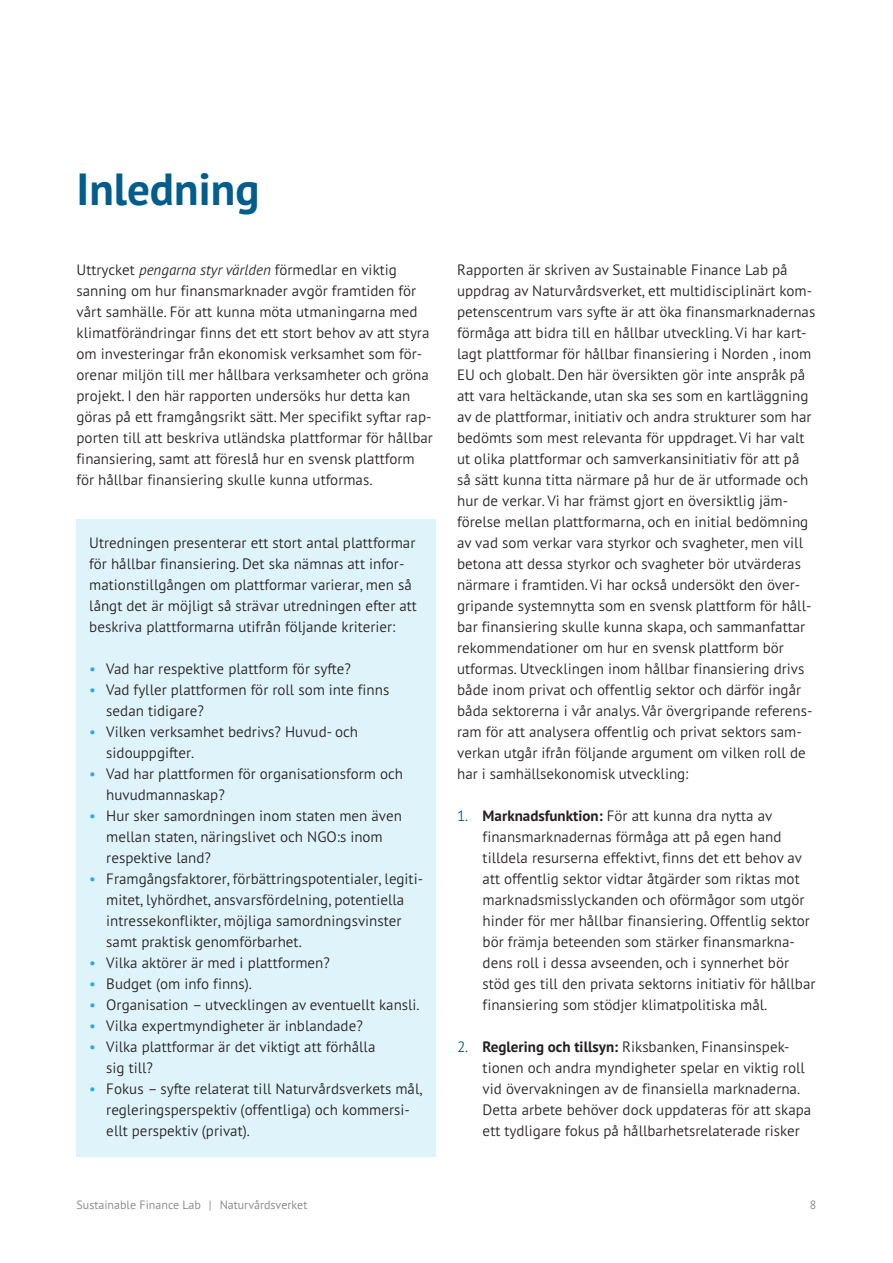
<style>
.page{position:relative;width:893px;height:1263px;background:#fff}
.page>*{position:absolute;margin:0;border:0;box-sizing:border-box;transform-origin:0 0}
.H2__utan_kapitel{font:700 45px "PT Sans Pro";color:#005d8c}
.P__mindre_avstånd{font:300 15px/21px "PT Sans Pro";color:#231f20}
.t1{font:300 12px "PT Sans Pro";color:#808080}
.s1{font-style:italic}
.s2{color:#29abe2}
.s3{color:#005d8c}
.s4{font-weight:700}
</style>
<div class="page">
<div style="left:77px;top:520px;width:359px;height:133px;background:#dff3fb"></div>
<div style="left:77px;top:646px;width:359px;height:49px;background:#dff3fb"></div>
<div style="left:77px;top:667px;width:359px;height:70px;background:#dff3fb"></div>
<div style="left:77px;top:709px;width:359px;height:70px;background:#dff3fb"></div>
<div style="left:77px;top:751px;width:359px;height:70px;background:#dff3fb"></div>
<div style="left:77px;top:793px;width:359px;height:91px;background:#dff3fb"></div>
<div style="left:77px;top:856px;width:359px;height:112px;background:#dff3fb"></div>
<div style="left:77px;top:961px;width:359px;height:49px;background:#dff3fb"></div>
<div style="left:77px;top:1003px;width:359px;height:49px;background:#dff3fb"></div>
<div style="left:77px;top:1024px;width:359px;height:70px;background:#dff3fb"></div>
<div style="left:77px;top:1066px;width:359px;height:91px;background:#dff3fb"></div>
<h2 class="H2__utan_kapitel" style="left:77px;top:159px;width:184px">Inledning</h2>
<p class="P__mindre_avstånd" style="left:77px;top:259px;width:358px">Uttrycket <span class="s1">pengarna styr världen</span> förmedlar en viktig sanning om hur finansmarknader avgör framtiden för vårt samhälle. För att kunna möta utmaningarna med klimatförändringar finns det ett stort behov av att styra om investeringar från ekonomisk verksamhet som för&shy;orenar miljön till mer hållbara verksamheter och gröna projekt. I den här rapporten undersöks hur detta kan göras på ett framgångsrikt sätt. Mer specifikt syftar rap&shy;porten till att beskriva utländska plattformar för hållbar finansiering, samt att föreslå hur en svensk plattform för hållbar finansiering skulle kunna utformas.</p>
<p class="P__mindre_avstånd" style="left:89px;top:532px;width:329px">Utredningen presenterar ett stort antal plattformar för hållbar finansiering. Det ska nämnas att infor&shy;mationstillgången om plattformar varierar, men så långt det är möjligt så strävar utredningen efter att beskriva plattformarna utifrån följande kriterier:</p>
<p class="P__mindre_avstånd" style="left:89px;top:658px;width:263px"><span class="s2">•</span> Vad har respektive plattform för syfte?</p>
<p class="P__mindre_avstånd" style="left:106px;top:679px;width:285px;text-indent:-17px"><span class="s2">•</span> Vad fyller plattformen för roll som inte finns sedan tidigare?</p>
<p class="P__mindre_avstånd" style="left:106px;top:721px;width:253px;text-indent:-17px"><span class="s2">•</span> Vilken verksamhet bedrivs? Huvud- och sidouppgifter.</p>
<p class="P__mindre_avstånd" style="left:106px;top:763px;width:298px;text-indent:-17px"><span class="s2">•</span> Vad har plattformen för organisationsform och huvudmannaskap?</p>
<p class="P__mindre_avstånd" style="left:106px;top:805px;width:297px;text-indent:-17px"><span class="s2">•</span> Hur sker samordningen inom staten men även mellan staten, näringslivet och NGO:s inom respektive land?</p>
<p class="P__mindre_avstånd" style="left:106px;top:868px;width:318px;text-indent:-17px"><span class="s2">•</span> Framgångsfaktorer, förbättringspotentialer, legiti&shy;mitet, lyhördhet, ansvarsfördelning, potentiella intressekonflikter, möjliga samordningsvinster samt praktisk genomförbarhet.</p>
<p class="P__mindre_avstånd" style="left:89px;top:952px;width:242px"><span class="s2">•</span> Vilka aktörer är med i plattformen?</p>
<p class="P__mindre_avstånd" style="left:89px;top:973px;width:164px"><span class="s2">•</span> Budget (om info finns).</p>
<p class="P__mindre_avstånd" style="left:89px;top:994px;width:332px"><span class="s2">•</span> Organisation – utvecklingen av eventuellt kansli.</p>
<p class="P__mindre_avstånd" style="left:89px;top:1015px;width:275px"><span class="s2">•</span> Vilka expertmyndigheter är inblandade?</p>
<p class="P__mindre_avstånd" style="left:106px;top:1036px;width:271px;text-indent:-17px"><span class="s2">•</span> Vilka plattformar är det viktigt att förhålla sig till?</p>
<p class="P__mindre_avstånd" style="left:106px;top:1078px;width:318px;text-indent:-17px"><span class="s2">•</span> Fokus – syfte relaterat till Naturvårdsverkets mål, regleringsperspektiv (offentliga) och kommersi&shy;ellt perspektiv (privat).</p>
<p class="P__mindre_avstånd" style="left:457px;top:259px;width:360px">Rapporten är skriven av Sustainable Finance Lab på uppdrag av Naturvårdsverket, ett multidisciplinärt kom&shy;petenscentrum vars syfte är att öka finansmarknadernas förmåga att bidra till en hållbar utveckling. Vi har kart&shy;lagt plattformar för hållbar finansiering i Norden , inom EU och globalt. Den här översikten gör inte anspråk på att vara heltäckande, utan ska ses som en kartläggning av de plattformar, initiativ och andra strukturer som har bedömts som mest relevanta för uppdraget. Vi har valt ut olika plattformar och samverkansinitiativ för att på så sätt kunna titta närmare på hur de är utformade och hur de verkar. Vi har främst gjort en översiktlig jäm&shy;förelse mellan plattformarna, och en initial bedömning av vad som verkar vara styrkor och svagheter, men vill betona att dessa styrkor och svagheter bör utvärderas närmare i framtiden. Vi har också undersökt den över&shy;gripande systemnytta som en svensk plattform för håll&shy;bar finansiering skulle kunna skapa, och sammanfattar rekommendationer om hur en svensk plattform bör utformas. Utvecklingen inom hållbar finansiering drivs både inom privat och offentlig sektor och därför ingår båda sektorerna i vår analys. Vår övergripande referens&shy;ram för att analysera offentlig och privat sektors sam&shy;verkan utgår ifrån följande argument om vilken roll de har i samhällsekonomisk utveckling:</p>
<p class="P__mindre_avstånd" style="left:483px;top:805px;width:334px;text-indent:-26px"><span class="s3">1.</span> <span class="s4">Marknadsfunktion:</span> För att kunna dra nytta av finansmarknadernas förmåga att på egen hand tilldela resurserna effektivt, finns det ett behov av att offentlig sektor vidtar åtgärder som riktas mot marknadsmisslyckanden och oförmågor som utgör hinder för mer hållbar finansiering. Offentlig sektor bör främja beteenden som stärker finansmarkna&shy;dens roll i dessa avseenden, och i synnerhet bör stöd ges till den privata sektorns initiativ för hållbar finansiering som stödjer klimatpolitiska mål.</p>
<p class="P__mindre_avstånd" style="left:483px;top:1036px;width:330px;text-indent:-26px"><span class="s3">2.</span> <span class="s4">Reglering och tillsyn:</span> Riksbanken, Finansinspek&shy;tionen och andra myndigheter spelar en viktig roll vid övervakningen av de finansiella marknaderna.<br>Detta arbete behöver dock uppdateras för att skapa ett tydligare fokus på hållbarhetsrelaterade risker</p>
<p class="t1" style="left:77px;top:1197px;width:232px">Sustainable Finance Lab | Naturvårdsverket</p>
<p class="t1" style="left:810px;top:1197px;width:8px">8</p>
</div>
